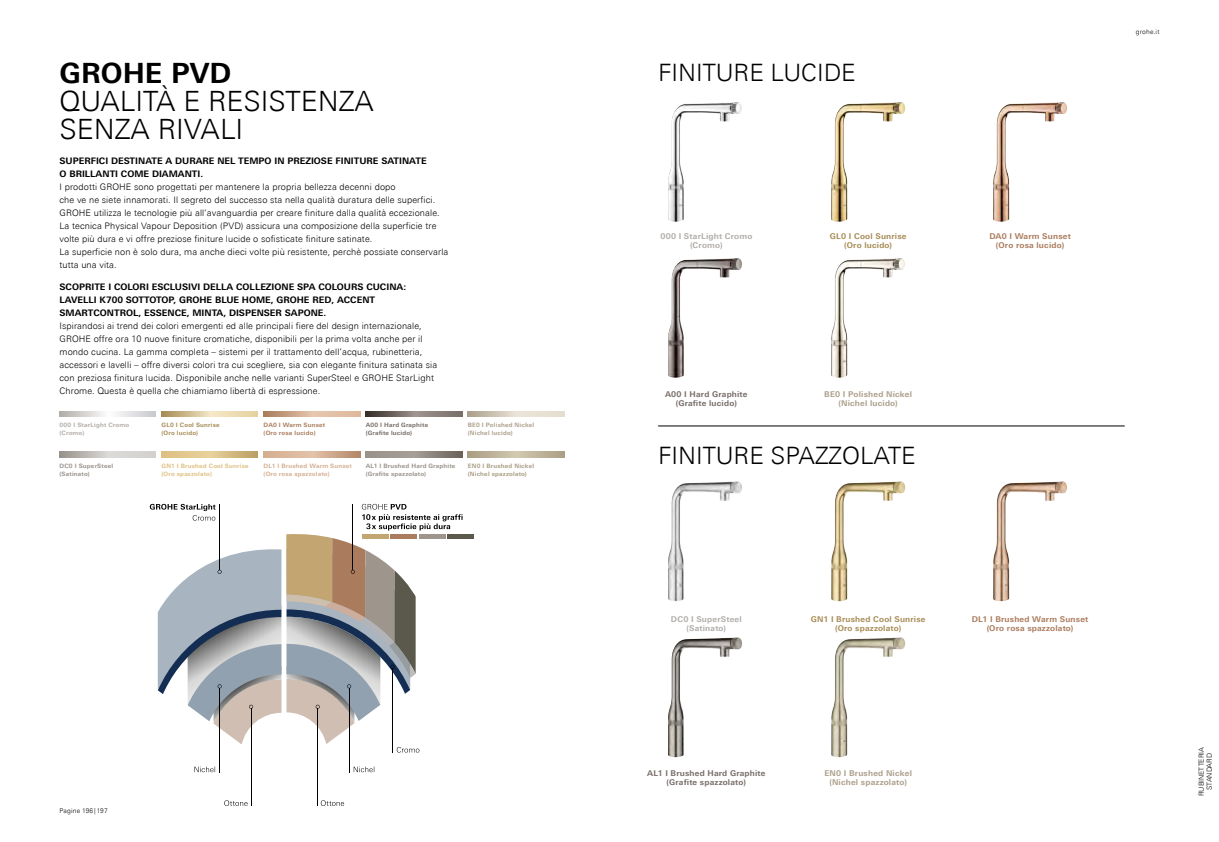
<style>
.page{position:relative;width:1219px;height:842px;background:#fff}
.page>*{position:absolute;margin:0;border:0;box-sizing:border-box;transform-origin:0 0}
.t1{font:300 28px/28px "Univers Next Pro";color:#000}
.t2{font:700 28px "Univers Next Pro";color:#000}
.t3{font:300 24px "Univers Next Pro";color:#000}
.t4{font:300 9px/13px "Univers Next Pro";letter-spacing:.01em;color:#000}
.t5{font:700 9px/13px "Univers Next Pro";color:#000}
.t6{font:700 8px/9px "Univers Next Pro";letter-spacing:.025em;color:#776d69;text-align:center}
.t7{font:700 8px/9px "Univers Next Pro";letter-spacing:.025em;color:#aa7c5d;text-align:center}
.t8{font:700 8px/9px "Univers Next Pro";letter-spacing:.025em;color:#ac9f8b;text-align:center}
.t9{font:700 8px/9px "Univers Next Pro";letter-spacing:.025em;color:#a78c56;text-align:center}
.t10{font:700 8px/9px "Univers Next Pro";letter-spacing:.025em;color:#b1ada9;text-align:center}
.t11{font:300 7px/8px "Univers Next Pro";letter-spacing:-.01em;color:#000;text-align:center}
.t12{font:300 6.5px "Univers Next Pro";letter-spacing:.025em;color:#000}
.t13{font:700 6px/8px "Univers Next Pro";letter-spacing:.035em;color:#99938b}
.t14{font:700 6px/8px "Univers Next Pro";letter-spacing:.035em;color:#d5ad8f}
.t15{font:700 6px/8px "Univers Next Pro";letter-spacing:.035em;color:#dec081}
.t16{font:700 6px/8px "Univers Next Pro";letter-spacing:.035em;color:#a99d84}
.t17{font:700 6px/8px "Univers Next Pro";letter-spacing:.035em;color:#ac9f8b}
.t18{font:700 6px/8px "Univers Next Pro";letter-spacing:.035em;color:#776d69}
.t19{font:700 6px/8px "Univers Next Pro";letter-spacing:.035em;color:#aa7c5d}
.t20{font:700 6px/8px "Univers Next Pro";letter-spacing:.035em;color:#a78c56}
.t21{font:700 6px/8px "Univers Next Pro";letter-spacing:.03em;color:#b1ada9}
.t22{font:700 6px/8px "Univers Next Pro";letter-spacing:.035em;color:#98928c}
</style>
<div class="page">
<svg style="left:162px;top:452px;width:96px;height:5px"></svg>
<svg style="left:60px;top:411px;width:96px;height:6px"></svg>
<svg style="left:162px;top:411px;width:96px;height:6px"></svg>
<svg style="left:264px;top:411px;width:96px;height:6px"></svg>
<svg style="left:366px;top:411px;width:96px;height:6px"></svg>
<svg style="left:468px;top:411px;width:96px;height:6px"></svg>
<svg style="left:468px;top:452px;width:96px;height:5px"></svg>
<svg style="left:60px;top:452px;width:96px;height:5px"></svg>
<svg style="left:264px;top:452px;width:96px;height:5px"></svg>
<svg style="left:366px;top:452px;width:96px;height:5px"></svg>
<hr style="left:219px;top:688px;width:1px;height:84px;background:#000">
<hr style="left:251px;top:708px;width:1px;height:98px;background:#000">
<hr style="left:317px;top:708px;width:1px;height:98px;background:#000">
<hr style="left:349px;top:688px;width:1px;height:84px;background:#000">
<hr style="left:447px;top:534px;width:27px;height:4px;background:#5a594c">
<svg style="left:194px;top:767px;width:21px;height:5px"></svg>
<svg style="left:354px;top:767px;width:20px;height:5px"></svg>
<svg style="left:150px;top:504px;width:313px;height:249px"></svg>
<svg style="left:224px;top:800px;width:24px;height:6px"></svg>
<svg style="left:321px;top:800px;width:23px;height:6px"></svg>
<hr style="left:658px;top:426px;width:467px;height:1px;background:#000">
<img style="left:668px;top:102px;width:70px;height:120px">
<img style="left:668px;top:482px;width:71px;height:119px">
<img style="left:668px;top:258px;width:70px;height:120px">
<img style="left:668px;top:637px;width:71px;height:120px">
<img style="left:831px;top:102px;width:70px;height:120px">
<img style="left:831px;top:482px;width:71px;height:119px">
<img style="left:831px;top:258px;width:70px;height:120px">
<img style="left:831px;top:637px;width:71px;height:120px">
<img style="left:993px;top:102px;width:70px;height:120px">
<img style="left:993px;top:482px;width:71px;height:119px">
<h1 class="t2" style="left:60px;top:57px;width:173px">GROHE PVD</h1>
<h1 class="t1" style="left:60px;top:87px;width:316px">QUALITÀ E RESISTENZA<br>SENZA RIVALI</h1>
<p class="t5" style="left:60px;top:154px;width:369px">SUPERFICI DESTINATE A DURARE NEL TEMPO IN PREZIOSE FINITURE SATINATE<br>O BRILLANTI COME DIAMANTI.</p>
<p class="t4" style="left:60px;top:180px;width:390px">I prodotti GROHE sono progettati per mantenere la propria bellezza decenni dopo<br>che ve ne siete innamorati. Il segreto del successo sta nella qualità duratura delle superfici.<br>GROHE utilizza le tecnologie più all’avanguardia per creare finiture dalla qualità eccezionale.<br>La tecnica Physical Vapour Deposition (PVD) assicura una composizione della superficie tre volte più dura e vi offre preziose finiture lucide o sofisticate finiture satinate.<br>La superficie non è solo dura, ma anche dieci volte più resistente, perchè possiate conservarla tutta una vita.</p>
<p class="t5" style="left:60px;top:280px;width:348px">SCOPRITE I COLORI ESCLUSIVI DELLA COLLEZIONE SPA COLOURS CUCINA:<br>LAVELLI K700 SOTTOTOP, GROHE BLUE HOME, GROHE RED, ACCENT<br>SMARTCONTROL, ESSENCE, MINTA, DISPENSER SAPONE.</p>
<p class="t4" style="left:60px;top:319px;width:379px">Ispirandosi ai trend dei colori emergenti ed alle principali fiere del design internazionale, GROHE offre ora 10 nuove finiture cromatiche, disponibili per la prima volta anche per il mondo cucina. La gamma completa – sistemi per il trattamento dell’acqua, rubinetteria, accessori e lavelli – offre diversi colori tra cui scegliere, sia con elegante finitura satinata sia con preziosa finitura lucida. Disponibile anche nelle varianti SuperSteel e GROHE StarLight Chrome. Questa è quella che chiamiamo libertà di espressione.</p>
<p class="t21" style="left:60px;top:421px;width:71px">000 I StarLight Cromo (Cromo)</p>
<p class="t20" style="left:162px;top:421px;width:60px">GL0 I Cool Sunrise (Oro lucido)</p>
<p class="t19" style="left:264px;top:421px;width:63px">DA0 I Warm Sunset (Oro rosa lucido)</p>
<p class="t18" style="left:366px;top:421px;width:64px">A00 I Hard Graphite (Grafite lucido)</p>
<p class="t17" style="left:468px;top:421px;width:68px">BE0 I Polished Nickel (Nichel lucido)</p>
<p class="t22" style="left:60px;top:461px;width:55px">DC0 I SuperSteel (Satinato)</p>
<p class="t15" style="left:162px;top:461px;width:89px">GN1 I Brushed Cool Sunrise (Oro spazzolato)</p>
<p class="t14" style="left:264px;top:461px;width:90px">DL1 I Brushed Warm Sunset (Oro rosa spazzolato)</p>
<p class="t13" style="left:366px;top:461px;width:91px">AL1 I Brushed Hard Graphite (Grafite spazzolato)</p>
<p class="t16" style="left:468px;top:461px;width:68px">EN0 I Brushed Nickel (Nichel spazzolato)</p>
<p class="t12" style="left:60px;top:807px;width:50px">Pagine 196 | 197</p>
<h2 class="t3" style="left:658px;top:59px;width:199px">FINITURE LUCIDE</h2>
<p class="t10" style="left:660px;top:231px;width:93px">000 I StarLight Cromo (Cromo)</p>
<p class="t6" style="left:665px;top:389px;width:84px">A00 I Hard Graphite (Grafite lucido)</p>
<p class="t9" style="left:830px;top:231px;width:78px">GL0 I Cool Sunrise (Oro lucido)</p>
<p class="t8" style="left:824px;top:389px;width:89px">BE0 I Polished Nickel (Nichel lucido)</p>
<h2 class="t3" style="left:658px;top:442px;width:259px">FINITURE SPAZZOLATE</h2>
<p class="t12" style="left:1136px;top:28px;width:25px">grohe.it</p>
<p class="t7" style="left:989px;top:231px;width:83px">DA0 I Warm Sunset (Oro rosa lucido)</p>
<p class="t10" style="left:671px;top:615px;width:72px">DC0 I SuperSteel (Satinato)</p>
<p class="t9" style="left:811px;top:615px;width:116px">GN1 I Brushed Cool Sunrise (Oro spazzolato)</p>
<p class="t7" style="left:972px;top:615px;width:118px">DL1 I Brushed Warm Sunset (Oro rosa spazzolato)</p>
<p class="t6" style="left:647px;top:768px;width:120px">AL1 I Brushed Hard Graphite (Grafite spazzolato)</p>
<p class="t8" style="left:824px;top:768px;width:89px">EN0 I Brushed Nickel (Nichel spazzolato)</p>
<p class="t11" style="left:1197px;top:796px;width:50px;rotate:-90deg">RUBINETTERIA<br>STANDARD</p>
</div>
